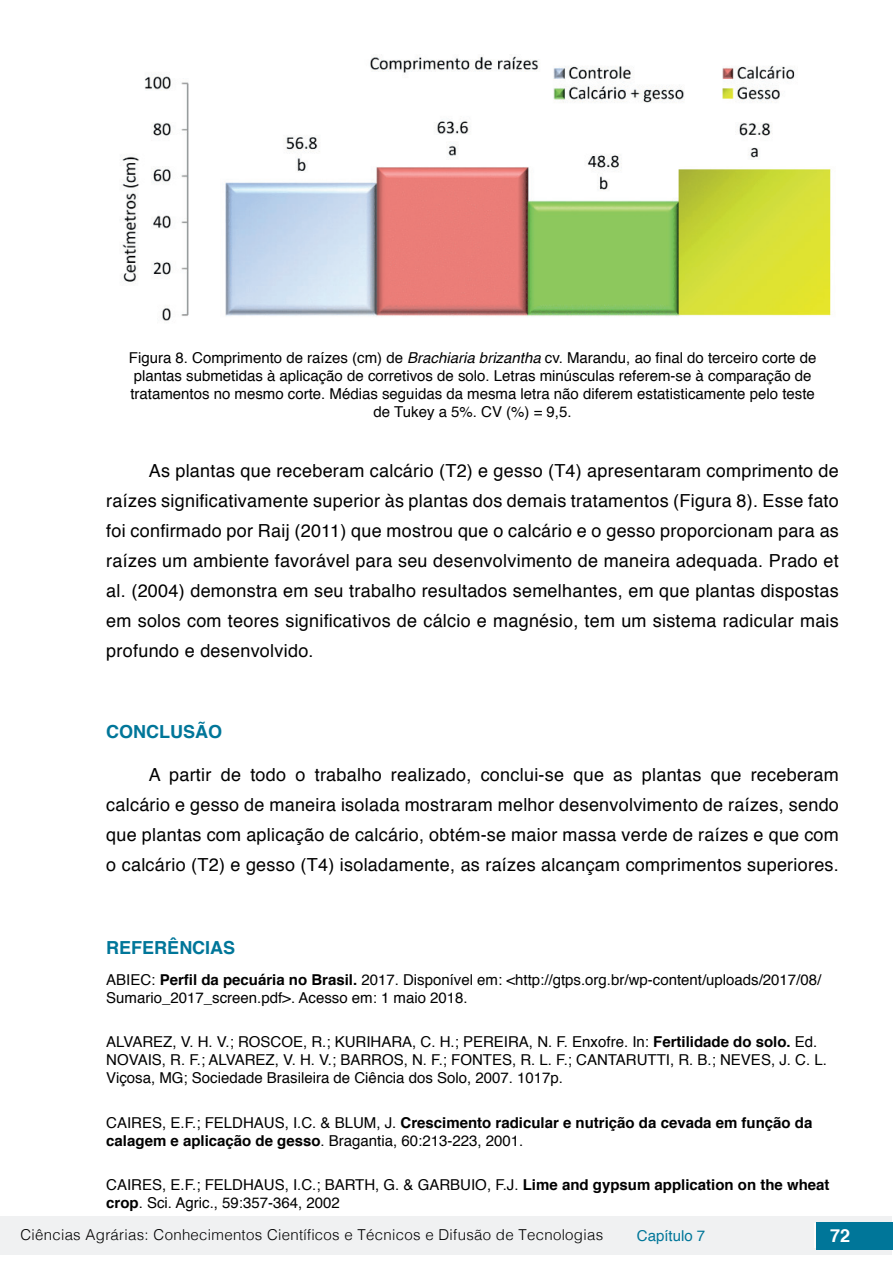
<style>
.page{position:relative;width:893px;height:1263px;background:#fff}
.page>*{position:absolute;margin:0;border:0;box-sizing:border-box;transform-origin:0 0}
.t1{font:18px/30px "Helvetica";letter-spacing:.015em;color:#000;text-align:justify}
.t2{font:700 18px "Helvetica";color:#007699}
.t3{font:700 18px "Helvetica";color:#fff}
.t4{font:15px/18px "Helvetica";color:#000}
.t5{font:700 15px/18px "Helvetica";color:#000}
.t6{font:300 15px "Helvetica";letter-spacing:.02em;color:#000}
.t7{font:15px "Helvetica";color:#007699}
.s1{font-style:italic}
.s2{font-weight:700}
.s3{font-weight:400}
</style>
<div class="page">
<div style="left:1px;top:1216px;width:891px;height:38px;background:#f0f1f2"></div>
<div style="left:816px;top:1222px;width:77px;height:27px;background:#007699"></div>
<svg style="left:815px;top:1224px;width:1px;height:24px"></svg>
<img style="left:121px;top:54px;width:710px;height:267px">
<p class="t4" style="left:129px;top:349px;width:689px;text-align:center">Figura 8. Comprimento de raízes (cm) de <span class="s1">Brachiaria brizantha</span> cv. Marandu, ao final do terceiro corte de plantas submetidas à aplicação de corretivos de solo. Letras minúsculas referem-se à comparação de tratamentos no mesmo corte. Médias seguidas da mesma letra não diferem estatisticamente pelo teste de Tukey a 5%. CV (%) = 9,5.</p>
<p class="t1" style="left:106px;top:456px;width:734px;text-indent:43px">As plantas que receberam calcário (T2) e gesso (T4) apresentaram comprimento de raízes significativamente superior às plantas dos demais tratamentos (Figura 8). Esse fato foi confirmado por Raij (2011) que mostrou que o calcário e o gesso proporcionam para as raízes um ambiente favorável para seu desenvolvimento de maneira adequada. Prado et al. (2004) demonstra em seu trabalho resultados semelhantes, em que plantas dispostas em solos com teores significativos de cálcio e magnésio, tem um sistema radicular mais profundo e desenvolvido.</p>
<p class="t2" style="left:106px;top:717px;width:117px">CONCLUSÃO</p>
<p class="t1" style="left:106px;top:760px;width:734px;text-indent:43px">A partir de todo o trabalho realizado, conclui-se que as plantas que receberam calcário e gesso de maneira isolada mostraram melhor desenvolvimento de raízes, sendo que plantas com aplicação de calcário, obtém-se maior massa verde de raízes e que com o calcário (T2) e gesso (T4) isoladamente, as raízes alcançam comprimentos superiores.</p>
<p class="t2" style="left:106px;top:933px;width:131px">REFERÊNCIAS</p>
<p class="t4" style="left:106px;top:971px;width:716px">ABIEC: <span class="s2">Perfil da pecuária no Brasil.</span> 2017. Disponível em: &lt;http://gtps.org.br/wp-content/uploads/2017/08/<br>Sumario_2017_screen.pdf&gt;. Acesso em: 1 maio 2018.</p>
<p class="t4" style="left:106px;top:1033px;width:722px">ALVAREZ, V. H. V.; ROSCOE, R.; KURIHARA, C. H.; PEREIRA, N. F. Enxofre. In: <span class="s2">Fertilidade do solo.</span> Ed.<br>NOVAIS, R. F.; ALVAREZ, V. H. V.; BARROS, N. F.; FONTES, R. L. F.; CANTARUTTI, R. B.; NEVES, J. C. L.<br>Viçosa, MG; Sociedade Brasileira de Ciência dos Solo, 2007. 1017p.</p>
<p class="t5" style="left:106px;top:1114px;width:708px"><span class="s3">CAIRES, E.F.; FELDHAUS, I.C. &amp; BLUM, J.</span> Crescimento radicular e nutrição da cevada em função da calagem e aplicação de gesso<span class="s3">. Bragantia, 60:213-223, 2001.</span></p>
<p class="t4" style="left:106px;top:1176px;width:725px">CAIRES, E.F.; FELDHAUS, I.C.; BARTH, G. &amp; GARBUIO, F.J. <span class="s2">Lime and gypsum application on the wheat crop</span>. Sci. Agric., 59:357-364, 2002</p>
<p class="t6" style="left:20px;top:1222px;width:584px">Ciências Agrárias: Conhecimentos Científicos e Técnicos e Difusão de Tecnologias</p>
<p class="t7" style="left:637px;top:1224px;width:70px">Capítulo 7</p>
<p class="t3" style="left:830px;top:1221px;width:22px">72</p>
</div>
